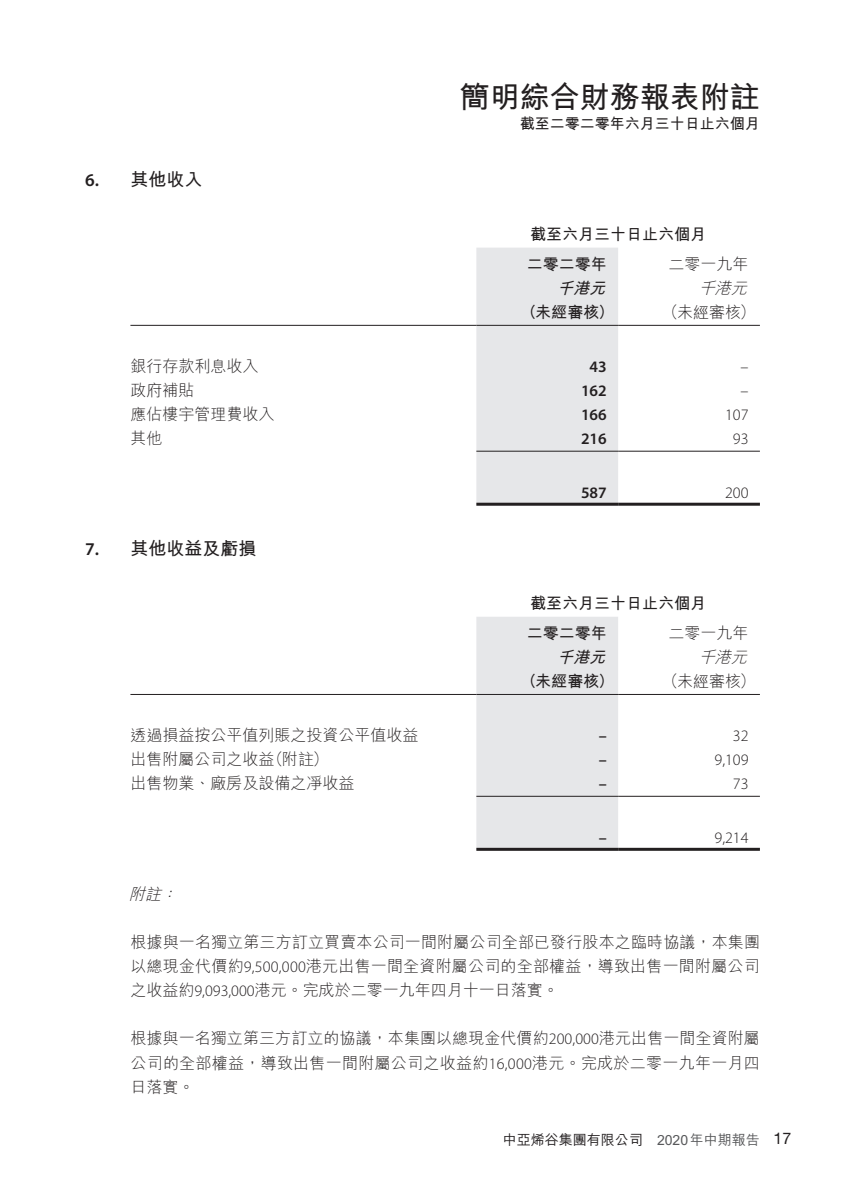
<style>
.page{position:relative;width:845px;height:1191px;background:#fff}
.page>*{position:absolute;margin:0;border:0;box-sizing:border-box;transform-origin:0 0}
.t1{font:700 30px "M Hei HK";color:#231f20}
.t2{font:700 18px "M Hei HK";color:#231f20}
.t3{font:300 16px/24px "M Hei HK";color:#231f20;text-align:justify}
.t4{font:700 16px/29.6px "M Hei HK";color:#231f20}
.t5{font:300 16px "Myriad Pro";color:#231f20}
.t6{font:600 16px "Myriad Pro";color:#231f20}
.t7{font:italic 300 16px "M Hei HK";color:#231f20}
.t8{font:italic 700 16px "M Hei HK";color:#231f20}
.t9{font:700 15px "M Hei HK";color:#231f20}
.t10{font:500 14px "M Hei HK";color:#231f20}
.s1{font-family:"Myriad Pro";font-weight:600}
.s2{font-family:"Myriad Pro"}
.s3{color:#57585a}
.s4{font-family:"Helvetica Neue LT Std";font-weight:400;font-size:16px}
</style>
<div class="page">
<div style="left:476px;top:248px;width:142px;height:255px;background:#e6e7e9"></div>
<hr style="left:130px;top:325px;width:346px;height:1px;background:#231f20">
<hr style="left:476px;top:325px;width:142px;height:1px;background:#231f20">
<hr style="left:618px;top:325px;width:142px;height:1px;background:#231f20">
<hr style="left:476px;top:451px;width:142px;height:1px;background:#231f20">
<hr style="left:618px;top:451px;width:142px;height:1px;background:#231f20">
<hr style="left:476px;top:503px;width:142px;height:3px;background:#231f20">
<hr style="left:618px;top:503px;width:142px;height:3px;background:#231f20">
<div style="left:476px;top:617px;width:142px;height:231px;background:#e6e7e9"></div>
<hr style="left:130px;top:694px;width:346px;height:1px;background:#231f20">
<hr style="left:476px;top:694px;width:142px;height:1px;background:#231f20">
<hr style="left:618px;top:694px;width:142px;height:1px;background:#231f20">
<hr style="left:476px;top:796px;width:142px;height:1px;background:#231f20">
<hr style="left:618px;top:796px;width:142px;height:1px;background:#231f20">
<hr style="left:476px;top:848px;width:142px;height:2px;background:#231f20">
<hr style="left:618px;top:848px;width:142px;height:2px;background:#231f20">
<p class="t2" style="left:85px;top:166px;width:119px"><span class="s1">6.</span> 其他收入</p>
<h1 class="t1" style="left:460px;top:75px;width:301px">簡明綜合財務報表附註</h1>
<p class="t9" style="left:520px;top:112px;width:241px">截至二零二零年六月三十日止六個月</p>
<p class="t4" style="left:527px;top:218px;width:181px">截至六月三十日止六個月二零二零年</p>
<p class="t3" style="left:668px;top:251px;width:81px">二零一九年</p>
<p class="t8" style="left:557px;top:276px;width:55px">千港元</p>
<p class="t7" style="left:699px;top:276px;width:55px">千港元</p>
<p class="t4" style="left:520px;top:296px;width:95px">（未經審核）</p>
<p class="t3" style="left:662px;top:299px;width:95px">（未經審核）</p>
<p class="t3" style="left:130px;top:353px;width:129px">銀行存款利息收入</p>
<p class="t6" style="left:589px;top:356px;width:19px">43</p>
<p class="t5" style="left:740px;top:357px;width:9px">–</p>
<p class="t3" style="left:130px;top:377px;width:65px">政府補貼</p>
<p class="t6" style="left:581px;top:380px;width:27px">162</p>
<p class="t5" style="left:740px;top:381px;width:9px">–</p>
<p class="t3" style="left:130px;top:401px;width:145px">應佔樓宇管理費收入</p>
<p class="t6" style="left:581px;top:404px;width:27px">166</p>
<p class="t5" style="left:725px;top:405px;width:25px">107</p>
<p class="t3" style="left:130px;top:425px;width:33px">其他</p>
<p class="t6" style="left:581px;top:428px;width:27px">216</p>
<p class="t5" style="left:733px;top:429px;width:17px">93</p>
<p class="t2" style="left:85px;top:535px;width:173px"><span class="s1">7.</span> 其他收益及虧損</p>
<p class="t6" style="left:581px;top:482px;width:27px">587</p>
<p class="t5" style="left:725px;top:483px;width:25px">200</p>
<p class="t4" style="left:527px;top:587px;width:181px">截至六月三十日止六個月二零二零年</p>
<p class="t3" style="left:668px;top:620px;width:81px">二零一九年</p>
<p class="t8" style="left:557px;top:645px;width:55px">千港元</p>
<p class="t7" style="left:699px;top:645px;width:55px">千港元</p>
<p class="t4" style="left:520px;top:665px;width:95px">（未經審核）</p>
<p class="t3" style="left:662px;top:668px;width:95px">（未經審核）</p>
<p class="t3" style="left:130px;top:722px;width:289px">透過損益按公平值列賬之投資公平值收益</p>
<p class="t6" style="left:599px;top:725px;width:9px">–</p>
<p class="t5" style="left:733px;top:726px;width:17px">32</p>
<p class="t3" style="left:130px;top:746px;width:200px">出售附屬公司之收益（附註）</p>
<p class="t6" style="left:599px;top:749px;width:9px">–</p>
<p class="t5" style="left:714px;top:750px;width:36px">9,109</p>
<p class="t3" style="left:130px;top:770px;width:225px">出售物業、廠房及設備之凈收益</p>
<p class="t6" style="left:599px;top:773px;width:9px">–</p>
<p class="t5" style="left:733px;top:774px;width:17px">73</p>
<p class="t6" style="left:599px;top:827px;width:9px">–</p>
<p class="t5" style="left:714px;top:828px;width:36px">9,214</p>
<p class="t7" style="left:129px;top:883px;width:55px">附註：</p>
<p class="t3" style="left:130px;top:930px;width:631px">根據與一名獨立第三方訂立買賣本公司一間附屬公司全部已發行股本之臨時協議，本集團以總現金代價約<span class="s2">9,500,000</span>港元出售一間全資附屬公司的全部權益，導致出售一間附屬公司之收益約<span class="s2">9,093,000</span>港元。完成於二零一九年四月十一日落實。</p>
<p class="t3" style="left:130px;top:1026px;width:631px">根據與一名獨立第三方訂立的協議，本集團以總現金代價約<span class="s2">200,000</span>港元出售一間全資附屬公司的全部權益，導致出售一間附屬公司之收益約<span class="s2">16,000</span>港元。完成於二零一九年一月四日落實。</p>
<p class="t10" style="left:503px;top:1130px;width:290px">中亞烯谷集團有限公司 <span class="s3">2020年中期報告</span> <span class="s4">17</span></p>
</div>
